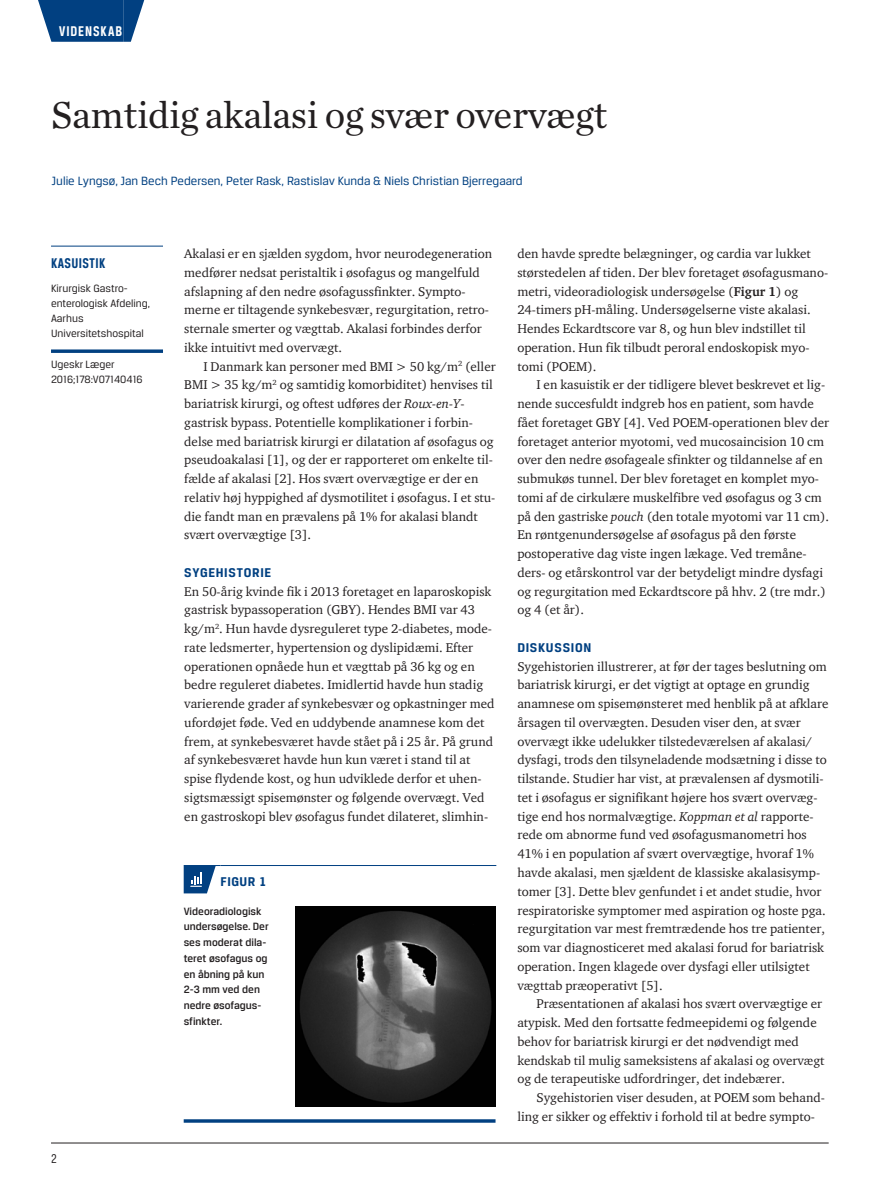
<style>
.page{position:relative;width:893px;height:1191px;background:#fff}
.page>*{position:absolute;margin:0;border:0;box-sizing:border-box;transform-origin:0 0}
.t1{font:39px "Chronicle Text G1";letter-spacing:-.01em;color:#231f20}
.t2{font:700 15px "Breuer Condensed";letter-spacing:.065em;color:#fff}
.t3{font:700 15px "Breuer Condensed";letter-spacing:.03em;color:#014081}
.t4{font:700 13.5px "Breuer Text";letter-spacing:.05em;color:#014081}
.t5{font:13.5px "Breuer Condensed";color:#231f20}
.t6{font:13.05px/18.8px "ITC Charter Com";color:#231f20}
.t7{font:12.75px "Breuer Text";color:#014081}
.t8{font:500 11.25px/15.8px "Breuer Text";color:#231f20}
.t9{font:11.25px/15px "Breuer Text";color:#231f20}
.s1{font-style:italic}
.s2{font-weight:700}
</style>
<div class="page">
<hr style="left:51px;top:1142px;width:778px;height:1px;background:#231f20">
<div style="left:59px;top:0;width:64px;height:42px;background:#014081"></div>
<svg style="left:38px;top:0;width:21px;height:42px"></svg>
<svg style="left:123px;top:0;width:21px;height:42px"></svg>
<hr style="left:51px;top:246px;width:112px;height:1px;background:#014081">
<svg style="left:51px;top:349px;width:112px;height:4px"></svg>
<hr style="left:184px;top:865px;width:37px;height:1px;background:#014081">
<hr style="left:221px;top:865px;width:275px;height:1px;background:#014081">
<svg style="left:184px;top:866px;width:32px;height:27px"></svg>
<img style="left:296px;top:906px;width:199px;height:200px">
<hr style="left:184px;top:1119px;width:311px;height:3px;background:#014081">
<p class="t2" style="left:59px;top:23px;width:65px">VIDENSKAB</p>
<h1 class="t1" style="left:52px;top:86px;width:557px">Samtidig akalasi og svær overvægt</h1>
<p class="t7" style="left:52px;top:173px;width:472px">Julie Lyngsø, Jan Bech Pedersen, Peter Rask, Rastislav Kunda &amp; Niels Christian Bjerregaard</p>
<p class="t3" style="left:51px;top:255px;width:56px">KASUISTIK</p>
<p class="t9" style="left:51px;top:280px;width:101px">Kirurgisk Gastro&shy;enterologisk Afdeling,<br>Aarhus<br>Universitetshospital</p>
<p class="t9" style="left:51px;top:356px;width:93px">Ugeskr Læger<br>2016;178:V07140416</p>
<p class="t5" style="left:51px;top:1150px;width:7px">2</p>
<p class="t6" style="left:184px;top:244px;width:309px">Akalasi er en sjælden sygdom, hvor neurodegeneration medfører nedsat peristaltik i øsofagus og mangelfuld afslapning af den nedre øsofagussfinkter. Sympto&shy;merne er tiltagende synkebesvær, regurgitation, retro&shy;sternale smerter og vægttab. Akalasi forbindes derfor ikke intuitivt med overvægt.</p>
<p class="t6" style="left:184px;top:356px;width:313px;text-indent:19px">I Danmark kan personer med BMI &gt; 50 kg/m<sup>2</sup> (eller BMI &gt; 35 kg/m<sup>2</sup> og samtidig komorbiditet) henvises til bariatrisk kirurgi, og oftest udføres der <span class="s1">Roux-en-Y&shy;</span>gastrisk bypass. Potentielle komplikationer i forbin&shy;delse med bariatrisk kirurgi er dilatation af øsofagus og pseudoakalasi [1], og der er rapporteret om enkelte til&shy;fælde af akalasi [2]. Hos svært overvægtige er der en relativ høj hyppighed af dysmotilitet i øsofagus. I et stu&shy;die fandt man en prævalens på 1% for akalasi blandt svært overvægtige [3].</p>
<p class="t4" style="left:184px;top:565px;width:89px">SYGEHISTORIE</p>
<p class="t6" style="left:184px;top:581px;width:312px">En 50-årig kvinde fik i 2013 foretaget en laparoskopisk gastrisk bypassoperation (GBY). Hendes BMI var 43 kg/m<sup>2</sup>. Hun havde dysreguleret type 2-diabetes, mode&shy;rate ledsmerter, hypertension og dyslipidæmi. Efter operationen opnåede hun et vægttab på 36 kg og en bedre reguleret diabetes. Imidlertid havde hun stadig varierende grader af synkebesvær og opkastninger med ufordøjet føde. Ved en uddybende anamnese kom det frem, at synkebesværet havde stået på i 25 år. På grund af synkebesværet havde hun kun været i stand til at spise flydende kost, og hun udviklede derfor et uhen&shy;sigtsmæssigt spisemønster og følgende overvægt. Ved en gastroskopi blev øsofagus fundet dilateret, slimhin-</p>
<p class="t4" style="left:221px;top:874px;width:15px">Figur</p>
<p class="t4" style="left:259px;top:874px;width:9px">1</p>
<p class="t8" style="left:184px;top:903px;width:87px">Videoradiologisk undersøgelse. Der ses moderat dila&shy;teret øsofagus og en åbning på kun<br>2-3 mm ved den nedre øsofagus&shy;sfinkter.</p>
<p class="t6" style="left:517px;top:244px;width:312px">den havde spredte belægninger, og cardia var lukket størstedelen af tiden. Der blev foretaget øsofagusmano&shy;metri, videoradiologisk undersøgelse (<span class="s2">Figur 1</span>) og 24-timers pH-måling. Undersøgelserne viste akalasi.<br>Hendes Eckardtscore var 8, og hun blev indstillet til operation. Hun fik tilbudt peroral endoskopisk myo&shy;tomi (POEM).</p>
<p class="t6" style="left:517px;top:375px;width:313px;text-indent:19px">I en kasuistik er der tidligere blevet beskrevet et lig&shy;nende succesfuldt indgreb hos en patient, som havde fået foretaget GBY [4]. Ved POEM-operationen blev der foretaget anterior myotomi, ved mucosaincision 10 cm over den nedre øsofageale sfinkter og tildannelse af en submukøs tunnel. Der blev foretaget en komplet myo&shy;tomi af de cirkulære muskelfibre ved øsofagus og 3 cm på den gastriske <span class="s1">pouch</span> (den totale myotomi var 11 cm).<br>En røntgenundersøgelse af øsofagus på den første postoperative dag viste ingen lækage. Ved tremåne&shy;ders- og etårskontrol var der betydeligt mindre dysfagi og regurgitation med Eckardtscore på hhv. 2 (tre mdr.) og 4 (et år).</p>
<p class="t4" style="left:517px;top:640px;width:75px">DISKUSSION</p>
<p class="t6" style="left:517px;top:656px;width:313px">Sygehistorien illustrerer, at før der tages beslutning om bariatrisk kirurgi, er det vigtigt at optage en grundig anamnese om spisemønsteret med henblik på at afklare årsagen til overvægten. Desuden viser den, at svær overvægt ikke udelukker tilstedeværelsen af akalasi/ dysfagi, trods den tilsyneladende modsætning i disse to tilstande. Studier har vist, at prævalensen af dysmotili&shy;tet i øsofagus er signifikant højere hos svært overvæg&shy;tige end hos normalvægtige. <span class="s1">Koppman et al</span> rapporte&shy;rede om abnorme fund ved øsofagusmanometri hos 41% i en population af svært overvægtige, hvoraf 1% havde akalasi, men sjældent de klassiske akalasisymp&shy;tomer [3]. Dette blev genfundet i et andet studie, hvor respiratoriske symptomer med aspiration og hoste pga. regurgitation var mest fremtrædende hos tre patienter, som var diagnosticeret med akalasi forud for bariatrisk operation. Ingen klagede over dysfagi eller utilsigtet vægttab præoperativt [5].</p>
<p class="t6" style="left:517px;top:994px;width:309px;text-indent:19px">Præsentationen af akalasi hos svært overvægtige er atypisk. Med den fortsatte fedmeepidemi og følgende behov for bariatrisk kirurgi er det nødvendigt med kendskab til mulig sameksistens af akalasi og overvægt og de terapeutiske udfordringer, det indebærer.</p>
<p class="t6" style="left:517px;top:1088px;width:309px;text-indent:19px">Sygehistorien viser desuden, at POEM som behand&shy;ling er sikker og effektiv i forhold til at bedre sympto-</p>
</div>
